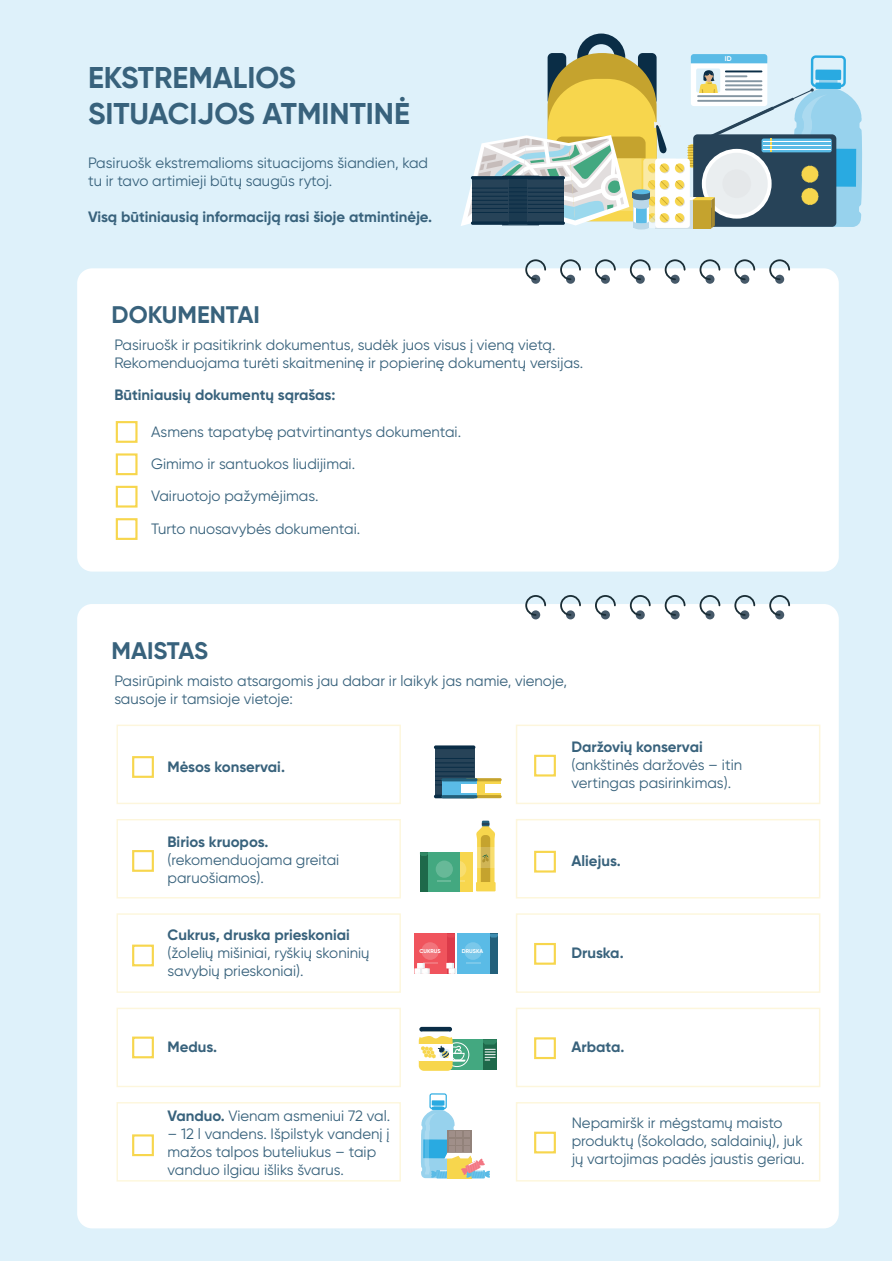
<style>
.page{position:relative;width:893px;height:1263px;background:#fff}
.page>*{position:absolute;margin:0;border:0;box-sizing:border-box;transform-origin:0 0}
.t1{font:700 30px/36px "Gilroy";color:#38627c}
.t2{font:700 24px "Gilroy";color:#38627c}
.t3{font:15px/18px "Gilroy";color:#38627c}
.t4{font:700 15px "Gilroy";color:#38627c}
.t5{font:700 6.9px "Gilroy";color:#fff}
.t6{font:700 5.55px "Gilroy";color:#fff}
.s1{font-weight:700}
</style>
<div class="page">
<div style="left:0;top:0;width:892px;height:1261px;background:#def1fa"></div>
<div style="left:77px;top:268px;width:762px;height:304px;background:#fff;border-radius:15px"></div>
<div style="left:775px;top:275px;width:9px;height:9px;background:#465969;border-radius:50%"></div>
<svg style="left:768px;top:259px;width:23px;height:22px"></svg>
<div style="left:740px;top:275px;width:9px;height:9px;background:#465969;border-radius:50%"></div>
<svg style="left:733px;top:259px;width:23px;height:22px"></svg>
<svg style="left:705px;top:275px;width:9px;height:9px"></svg>
<svg style="left:699px;top:259px;width:22px;height:22px"></svg>
<div style="left:671px;top:275px;width:9px;height:9px;background:#465969;border-radius:50%"></div>
<svg style="left:664px;top:259px;width:22px;height:22px"></svg>
<div style="left:636px;top:275px;width:9px;height:9px;background:#465969;border-radius:50%"></div>
<svg style="left:629px;top:259px;width:23px;height:22px"></svg>
<div style="left:601px;top:275px;width:9px;height:9px;background:#465969;border-radius:50%"></div>
<svg style="left:594px;top:259px;width:23px;height:22px"></svg>
<div style="left:566px;top:275px;width:9px;height:9px;background:#465969;border-radius:50%"></div>
<svg style="left:559px;top:259px;width:23px;height:22px"></svg>
<div style="left:531px;top:275px;width:9px;height:9px;background:#465969;border-radius:50%"></div>
<svg style="left:524px;top:259px;width:23px;height:22px"></svg>
<div style="left:116px;top:421px;width:22px;height:22px;border:2px solid #f7d64d"></div>
<div style="left:116px;top:453px;width:22px;height:22px;border:2px solid #f7d64d"></div>
<div style="left:116px;top:486px;width:22px;height:22px;border:2px solid #f7d64d"></div>
<div style="left:116px;top:518px;width:22px;height:22px;border:2px solid #f7d64d"></div>
<div style="left:77px;top:604px;width:762px;height:624px;background:#fff;border-radius:15px"></div>
<div style="left:435px;top:747px;width:39px;height:50px;background:#274358"></div>
<svg style="left:434px;top:745px;width:41px;height:4px"></svg>
<hr style="left:434px;top:795px;width:41px;height:3px;background:#0a2d46;border-radius:2px">
<hr style="left:435px;top:758px;width:39px;height:1px;background:#0a2d46">
<hr style="left:435px;top:763px;width:39px;height:1px;background:#0a2d46">
<hr style="left:435px;top:767px;width:39px;height:1px;background:#0a2d46">
<hr style="left:435px;top:771px;width:39px;height:1px;background:#0a2d46">
<hr style="left:435px;top:776px;width:39px;height:1px;background:#0a2d46">
<hr style="left:435px;top:780px;width:39px;height:1px;background:#0a2d46">
<hr style="left:435px;top:785px;width:39px;height:1px;background:#0a2d46">
<svg style="left:476px;top:781px;width:25px;height:14px"></svg>
<hr style="left:466px;top:778px;width:36px;height:3px;background:#c5a32e;border-radius:2px">
<hr style="left:466px;top:795px;width:36px;height:3px;background:#c5a32e;border-radius:2px">
<div style="left:485px;top:784px;width:16px;height:8px;background:#fff"></div>
<div style="left:442px;top:780px;width:34px;height:18px;background:#5abbe6"></div>
<hr style="left:441px;top:778px;width:36px;height:3px;background:#23607b;border-radius:2px">
<hr style="left:441px;top:795px;width:36px;height:3px;background:#23607b;border-radius:2px">
<div style="left:461px;top:784px;width:15px;height:8px;background:#fff"></div>
<svg style="left:421px;top:1093px;width:69px;height:85px"></svg>
<div style="left:443px;top:1039px;width:54px;height:31px;background:#1e694a"></div>
<div style="left:434px;top:1039px;width:49px;height:31px;background:#43a880"></div>
<svg style="left:483px;top:1039px;width:14px;height:22px"></svg>
<div style="left:445px;top:1042px;width:24px;height:25px;border:1px solid #fff;border-radius:50%"></div>
<svg style="left:418px;top:1027px;width:47px;height:44px"></svg>
<div style="left:423px;top:934px;width:32px;height:40px;background:#dc3b4a"></div>
<div style="left:414px;top:934px;width:33px;height:40px;background:#f0545d"></div>
<svg style="left:447px;top:934px;width:8px;height:3px"></svg>
<div style="left:421px;top:942px;width:18px;height:18px;background:#f2757c;border-radius:50%"></div>
<div style="left:466px;top:934px;width:32px;height:40px;background:#23607b"></div>
<div style="left:457px;top:934px;width:33px;height:40px;background:#5abbe6"></div>
<svg style="left:490px;top:934px;width:8px;height:3px"></svg>
<div style="left:464px;top:942px;width:18px;height:18px;background:#7ac8ea;border-radius:50%"></div>
<svg style="left:466px;top:962px;width:14px;height:2px"></svg>
<svg style="left:446px;top:963px;width:10px;height:11px"></svg>
<svg style="left:414px;top:962px;width:23px;height:12px"></svg>
<div style="left:441px;top:852px;width:32px;height:39px;background:#f7d64d"></div>
<div style="left:449px;top:860px;width:17px;height:18px;background:#f8de6f;border-radius:50%"></div>
<div style="left:420px;top:852px;width:32px;height:39px;background:#1e694a"></div>
<div style="left:428px;top:852px;width:32px;height:39px;background:#43a880"></div>
<svg style="left:420px;top:852px;width:8px;height:4px"></svg>
<div style="left:436px;top:860px;width:17px;height:18px;background:#67b998;border-radius:50%"></div>
<svg style="left:437px;top:880px;width:28px;height:2px"></svg>
<svg style="left:476px;top:821px;width:20px;height:70px"></svg>
<div style="left:775px;top:610px;width:9px;height:9px;background:#465969;border-radius:50%"></div>
<svg style="left:769px;top:595px;width:21px;height:22px"></svg>
<div style="left:740px;top:610px;width:9px;height:9px;background:#465969;border-radius:50%"></div>
<svg style="left:734px;top:595px;width:22px;height:22px"></svg>
<div style="left:705px;top:610px;width:9px;height:9px;background:#465969;border-radius:50%"></div>
<svg style="left:699px;top:595px;width:22px;height:22px"></svg>
<div style="left:671px;top:610px;width:9px;height:9px;background:#465969;border-radius:50%"></div>
<svg style="left:664px;top:595px;width:22px;height:22px"></svg>
<div style="left:636px;top:610px;width:9px;height:9px;background:#465969;border-radius:50%"></div>
<svg style="left:629px;top:595px;width:22px;height:22px"></svg>
<div style="left:601px;top:610px;width:9px;height:9px;background:#465969;border-radius:50%"></div>
<svg style="left:595px;top:595px;width:21px;height:22px"></svg>
<div style="left:566px;top:610px;width:9px;height:9px;background:#465969;border-radius:50%"></div>
<svg style="left:560px;top:595px;width:21px;height:22px"></svg>
<div style="left:531px;top:610px;width:9px;height:9px;background:#465969;border-radius:50%"></div>
<svg style="left:525px;top:595px;width:22px;height:22px"></svg>
<div style="left:132px;top:756px;width:22px;height:22px;border:2px solid #f7d64d"></div>
<div style="left:534px;top:755px;width:22px;height:21px;border:2px solid #f7d64d"></div>
<div style="left:132px;top:850px;width:22px;height:22px;border:2px solid #f7d64d"></div>
<div style="left:534px;top:851px;width:22px;height:21px;border:2px solid #f7d64d"></div>
<div style="left:132px;top:944px;width:22px;height:22px;border:2px solid #f7d64d"></div>
<div style="left:534px;top:943px;width:22px;height:22px;border:2px solid #f7d64d"></div>
<div style="left:132px;top:1036px;width:22px;height:22px;border:2px solid #f7d64d"></div>
<div style="left:534px;top:1037px;width:22px;height:22px;border:2px solid #f7d64d"></div>
<div style="left:132px;top:1134px;width:22px;height:22px;border:2px solid #f7d64d"></div>
<div style="left:534px;top:1132px;width:22px;height:21px;border:2px solid #f7d64d"></div>
<svg style="left:461px;top:34px;width:401px;height:195px"></svg>
<h1 class="t1" style="left:88px;top:60px;width:323px">EKSTREMALIOS<br>SITUACIJOS ATMINTINĖ</h1>
<p class="t3" style="left:88px;top:154px;width:342px">Pasiruošk ekstremalioms situacijoms šiandien, kad tu ir tavo artimieji būtų saugūs rytoj.</p>
<p class="t4" style="left:88px;top:208px;width:346px">Visą būtiniausią informaciją rasi šioje atmintinėje.</p>
<h2 class="t2" style="left:112px;top:300px;width:150px">DOKUMENTAI</h2>
<p class="t3" style="left:114px;top:336px;width:470px">Pasiruošk ir pasitikrink dokumentus, sudėk juos visus į vieną vietą.<br>Rekomenduojama turėti skaitmeninę ir popierinę dokumentų versijas.</p>
<p class="t4" style="left:114px;top:385px;width:222px">Būtiniausių dokumentų sąrašas:</p>
<p class="t3" style="left:151px;top:415px;width:311px;line-height:32.4px">Asmens tapatybę patvirtinantys dokumentai.<br>Gimimo ir santuokos liudijimai.<br>Vairuotojo pažymėjimas.<br>Turto nuosavybės dokumentai.</p>
<h2 class="t2" style="left:112px;top:635px;width:98px">MAISTAS</h2>
<p class="t3" style="left:114px;top:671px;width:454px">Pasirūpink maisto atsargomis jau dabar ir laikyk jas namie, vienoje, sausoje ir tamsioje vietoje:</p>
<p class="t5" style="left:725px;top:55px;width:8px">ID</p>
<p class="t4" style="left:168px;top:757px;width:119px">Mėsos konservai.</p>
<p class="t4" style="left:571px;top:738px;width:133px">Daržovių konservai</p>
<p class="t3" style="left:571px;top:756px;width:172px">(ankštinės daržovės – itin vertingas pasirinkimas).</p>
<p class="t4" style="left:168px;top:832px;width:103px">Birios kruopos.</p>
<p class="t3" style="left:168px;top:850px;width:173px">(rekomenduojama greitai paruošiamos).</p>
<p class="t4" style="left:571px;top:851px;width:51px">Aliejus.</p>
<p class="t4" style="left:168px;top:925px;width:184px">Cukrus, druska prieskoniai</p>
<p class="t3" style="left:168px;top:943px;width:204px">(žolelių mišiniai, ryškių skoninių savybių prieskoniai).</p>
<p class="t4" style="left:571px;top:943px;width:54px">Druska.</p>
<p class="t6" style="left:419px;top:947px;width:23px">CUKRUS</p>
<p class="t6" style="left:462px;top:947px;width:23px">DRUSKA</p>
<p class="t4" style="left:168px;top:1037px;width:51px">Medus.</p>
<p class="t4" style="left:571px;top:1037px;width:54px">Arbata.</p>
<p class="t3" style="left:168px;top:1107px;width:224px"><span class="s1">Vanduo.</span> Vienam asmeniui 72 val.</p>
<p class="t3" style="left:168px;top:1125px;width:223px">– 12 l vandens. Išpilstyk vandenį į mažos talpos buteliukus – taip vanduo ilgiau išliks švarus.</p>
<p class="t3" style="left:572px;top:1114px;width:234px">Nepamiršk ir mėgstamų maisto produktų (šokolado, saldainių), juk jų vartojimas padės jaustis geriau.</p>
</div>
